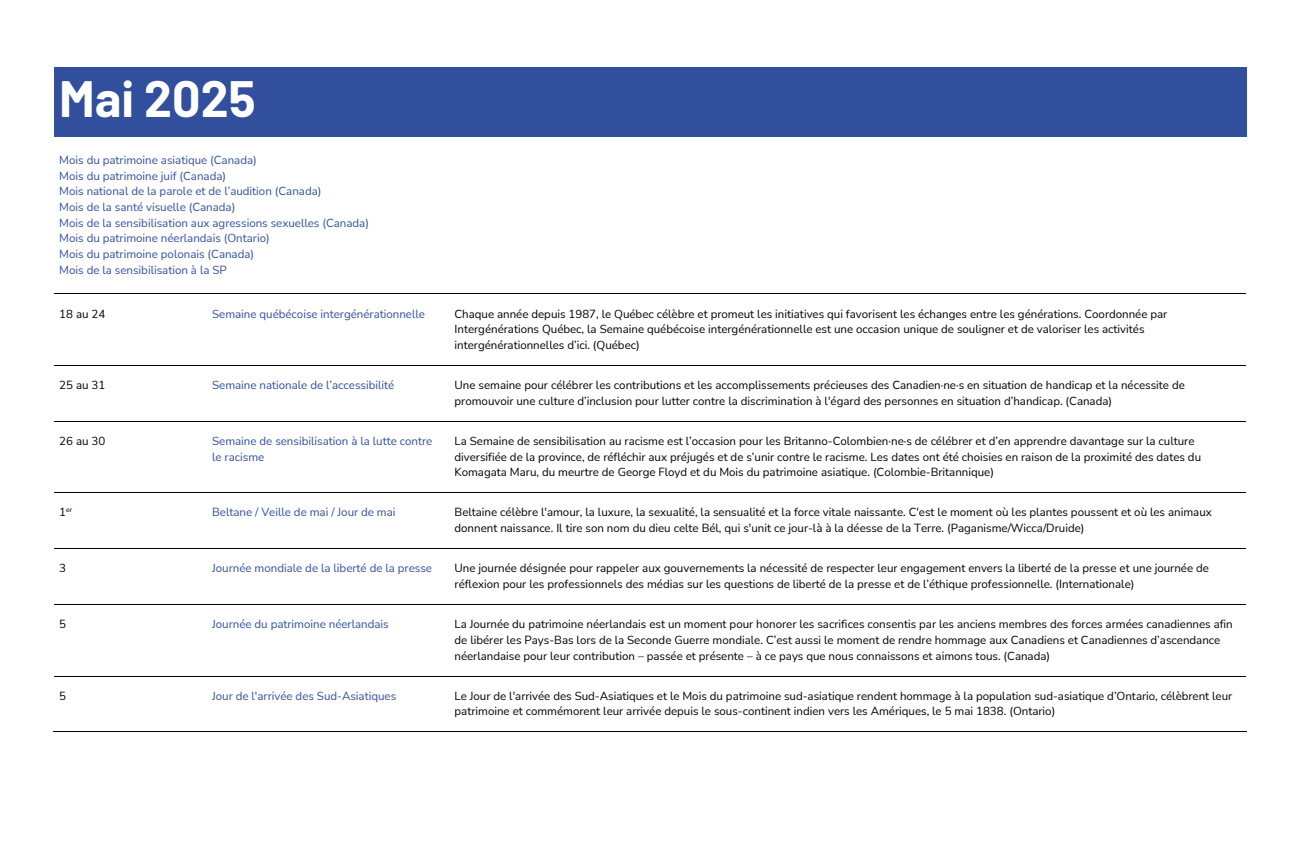
<style>
.page{position:relative;width:1296px;height:864px;background:#fff}
.page>*{position:absolute;margin:0;border:0;box-sizing:border-box;transform-origin:0 0}
.t1{font:700 49.9px "Barlow";color:#fff}
.t2{font:11.5px/15.7px "Nunito Sans";color:#000}
.t3{font:11.5px/15.7px "Nunito Sans";color:#314f9d}
.t4{font:7px "Nunito Sans";color:#000}
.s1{font-size:11.5px}
</style>
<div class="page">
<div style="left:59px;top:67px;width:1182px;height:70px;background:#314f9d"></div>
<hr style="left:54px;top:294px;width:153px;height:1px;background:#000">
<hr style="left:207px;top:294px;width:242px;height:1px;background:#000">
<hr style="left:450px;top:294px;width:796px;height:1px;background:#000">
<hr style="left:54px;top:365px;width:153px;height:1px;background:#000">
<hr style="left:207px;top:365px;width:242px;height:1px;background:#000">
<hr style="left:450px;top:365px;width:796px;height:1px;background:#000">
<hr style="left:54px;top:421px;width:153px;height:1px;background:#000">
<hr style="left:207px;top:421px;width:242px;height:1px;background:#000">
<hr style="left:450px;top:421px;width:796px;height:1px;background:#000">
<hr style="left:54px;top:492px;width:153px;height:1px;background:#000">
<hr style="left:207px;top:492px;width:242px;height:1px;background:#000">
<hr style="left:450px;top:492px;width:796px;height:1px;background:#000">
<hr style="left:54px;top:548px;width:153px;height:1px;background:#000">
<hr style="left:207px;top:548px;width:242px;height:1px;background:#000">
<hr style="left:450px;top:548px;width:796px;height:1px;background:#000">
<hr style="left:54px;top:604px;width:153px;height:1px;background:#000">
<hr style="left:207px;top:604px;width:242px;height:1px;background:#000">
<hr style="left:450px;top:604px;width:796px;height:1px;background:#000">
<hr style="left:54px;top:676px;width:153px;height:1px;background:#000">
<hr style="left:207px;top:676px;width:242px;height:1px;background:#000">
<hr style="left:450px;top:676px;width:796px;height:1px;background:#000">
<hr style="left:53px;top:732px;width:154px;height:1px;background:#000">
<hr style="left:206px;top:732px;width:243px;height:1px;background:#000">
<hr style="left:449px;top:732px;width:797px;height:1px;background:#000">
<h2 class="t1" style="left:59px;top:67px;width:198px">Mai 2025</h2>
<p class="t3" style="left:59px;top:152px;width:311px">Mois du patrimoine asiatique (Canada)<br>Mois du patrimoine juif (Canada)<br>Mois national de la parole et de l’audition (Canada)<br>Mois de la santé visuelle (Canada)<br>Mois de la sensibilisation aux agressions sexuelles (Canada)<br>Mois du patrimoine néerlandais (Ontario)<br>Mois du patrimoine polonais (Canada)<br>Mois de la sensibilisation à la SP</p>
<p class="t2" style="left:59px;top:306px;width:48px">18 au 24</p>
<p class="t3" style="left:212px;top:306px;width:214px">Semaine québécoise intergénérationnelle</p>
<p class="t2" style="left:455px;top:306px;width:714px">Chaque année depuis 1987, le Québec célèbre et promeut les initiatives qui favorisent les échanges entre les générations. Coordonnée par<br>Intergénérations Québec, la Semaine québécoise intergénérationnelle est une occasion unique de souligner et de valoriser les activités intergénérationnelles d’ici. (Québec)</p>
<p class="t2" style="left:59px;top:377px;width:48px">25 au 31</p>
<p class="t3" style="left:212px;top:377px;width:184px">Semaine nationale de l’accessibilité</p>
<p class="t2" style="left:455px;top:377px;width:732px">Une semaine pour célébrer les contributions et les accomplissements précieuses des Canadien·ne·s en situation de handicap et la nécessite de promouvoir une culture d’inclusion pour lutter contre la discrimination à l'égard des personnes en situation d’handicap. (Canada)</p>
<p class="t2" style="left:59px;top:433px;width:48px">26 au 30</p>
<p class="t3" style="left:212px;top:433px;width:222px">Semaine de sensibilisation à la lutte contre le racisme</p>
<p class="t2" style="left:455px;top:433px;width:748px">La Semaine de sensibilisation au racisme est l’occasion pour les Britanno-Colombien·ne·s de célébrer et d’en apprendre davantage sur la culture diversifiée de la province, de réfléchir aux préjugés et de s’unir contre le racisme. Les dates ont été choisies en raison de la proximité des dates du<br>Komagata Maru, du meurtre de George Floyd et du Mois du patrimoine asiatique. (Colombie-Britannique)</p>
<p class="t4" style="left:59px;top:505px;width:15px"><span class="s1">1</span>er</p>
<p class="t3" style="left:212px;top:505px;width:185px">Beltane / Veille de mai / Jour de mai</p>
<p class="t2" style="left:455px;top:505px;width:759px">Beltaine célèbre l'amour, la luxure, la sexualité, la sensualité et la force vitale naissante. C'est le moment où les plantes poussent et où les animaux donnent naissance. Il tire son nom du dieu celte Bél, qui s'unit ce jour-là à la déesse de la Terre. (Paganisme/Wicca/Druide)</p>
<p class="t2" style="left:59px;top:561px;width:8px">3</p>
<p class="t3" style="left:212px;top:561px;width:221px">Journée mondiale de la liberté de la presse</p>
<p class="t2" style="left:455px;top:561px;width:756px">Une journée désignée pour rappeler aux gouvernements la nécessité de respecter leur engagement envers la liberté de la presse et une journée de réflexion pour les professionnels des médias sur les questions de liberté de la presse et de l’éthique professionnelle. (Internationale)</p>
<p class="t2" style="left:59px;top:617px;width:8px">5</p>
<p class="t3" style="left:212px;top:617px;width:178px">Journée du patrimoine néerlandais</p>
<p class="t2" style="left:455px;top:617px;width:780px">La Journée du patrimoine néerlandais est un moment pour honorer les sacrifices consentis par les anciens membres des forces armées canadiennes afin de libérer les Pays-Bas lors de la Seconde Guerre mondiale. C’est aussi le moment de rendre hommage aux Canadiens et Canadiennes d’ascendance néerlandaise pour leur contribution – passée et présente – à ce pays que nous connaissons et aimons tous. (Canada)</p>
<p class="t2" style="left:59px;top:688px;width:8px">5</p>
<p class="t3" style="left:212px;top:688px;width:186px">Jour de l'arrivée des Sud-Asiatiques</p>
<p class="t2" style="left:455px;top:688px;width:779px">Le Jour de l'arrivée des Sud-Asiatiques et le Mois du patrimoine sud-asiatique rendent hommage à la population sud-asiatique d’Ontario, célèbrent leur patrimoine et commémorent leur arrivée depuis le sous-continent indien vers les Amériques, le 5 mai 1838. (Ontario)</p>
</div>
